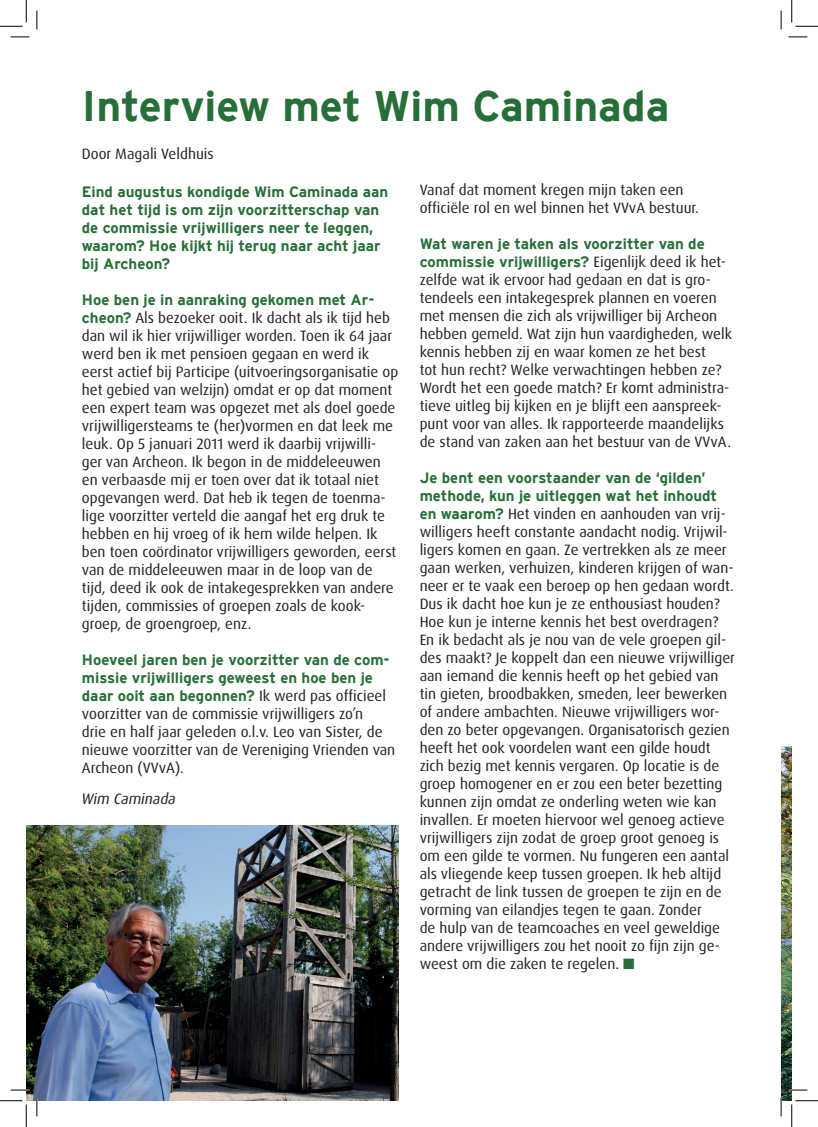
<style>
.page{position:relative;width:818px;height:1127px;background:#fff}
.page>*{position:absolute;margin:0;border:0;box-sizing:border-box;transform-origin:0 0}
.t1{font:700 42.5px "Interstate";color:#276f38}
.t2{font:15px/18px "Dax OT";color:#231f20}
.t3{font:700 15px/18px "Interstate";color:#276f38}
.t4{font:italic 15px "Dax OT";color:#231f20}
.s1{font-family:"Interstate";font-weight:700;color:#276f38}
.s2{color:#276f38}
</style>
<div class="page">
<img style="left:26px;top:825px;width:372px;height:275px">
<img style="left:782px;top:746px;width:10px;height:354px">
<svg style="left:11px;top:36px;width:18px;height:2px"></svg>
<svg style="left:788px;top:36px;width:19px;height:2px"></svg>
<svg style="left:11px;top:1088px;width:18px;height:2px"></svg>
<svg style="left:788px;top:1088px;width:19px;height:2px"></svg>
<svg style="left:36px;top:11px;width:2px;height:18px"></svg>
<svg style="left:36px;top:1097px;width:2px;height:18px"></svg>
<svg style="left:780px;top:11px;width:2px;height:18px"></svg>
<svg style="left:780px;top:1097px;width:2px;height:18px"></svg>
<svg style="left:0;top:0;width:27px;height:27px"></svg>
<svg style="left:0;top:1100px;width:27px;height:26px"></svg>
<svg style="left:791px;top:0;width:27px;height:27px"></svg>
<svg style="left:791px;top:1100px;width:27px;height:26px"></svg>
<p class="t1" style="left:82px;top:82px;width:589px">Interview met Wim Caminada</p>
<p class="t2" style="left:82px;top:145px;width:133px">Door Magali Veldhuis</p>
<p class="t3" style="left:82px;top:182px;width:308px">Eind augustus kondigde Wim Caminada aan dat het tijd is om zijn voorzitterschap van de commissie vrijwilligers neer te leggen, waarom? Hoe kijkt hij terug naar acht jaar bij Archeon?</p>
<p class="t2" style="left:82px;top:290px;width:318px"><span class="s1">Hoe ben je in aanraking gekomen met Ar&shy;cheon?</span> Als bezoeker ooit. Ik dacht als ik tijd heb dan wil ik hier vrijwilliger worden. Toen ik 64 jaar werd ben ik met pensioen gegaan en werd ik eerst actief bij Participe (uitvoeringsorganisatie op het gebied van welzijn) omdat er op dat moment een expert team was opgezet met als doel goede vrijwilligersteams te (her)vormen en dat leek me leuk. Op 5 januari 2011 werd ik daarbij vrijwilli&shy;ger van Archeon. Ik begon in de middeleeuwen en verbaasde mij er toen over dat ik totaal niet opgevangen werd. Dat heb ik tegen de toenma&shy;lige voorzitter verteld die aangaf het erg druk te hebben en hij vroeg of ik hem wilde helpen. Ik ben toen coördinator vrijwilligers geworden, eerst van de middeleeuwen maar in de loop van de tijd, deed ik ook de intakegesprekken van andere tijden, commissies of groepen zoals de kook&shy;groep, de groengroep, enz.</p>
<p class="t2" style="left:82px;top:650px;width:315px"><span class="s1">Hoeveel jaren ben je voorzitter van de com&shy;missie vrijwilligers geweest en hoe ben je daar ooit aan begonnen?</span> Ik werd pas officieel voorzitter van de commissie vrijwilligers zo’n<br>drie en half jaar geleden o.l.v. Leo van Sister, de nieuwe voorzitter van de Vereniging Vrienden van Archeon (VVvA).</p>
<p class="t2" style="left:420px;top:180px;width:265px">Vanaf dat moment kregen mijn taken een</p>
<p class="t2" style="left:420px;top:198px;width:281px">officiële rol en wel binnen het VVvA bestuur.</p>
<p class="t2" style="left:420px;top:234px;width:314px"><span class="s1">Wat waren je taken als voorzitter van de commissie vrijwilligers?</span> Eigenlijk deed ik het&shy;zelfde wat ik ervoor had gedaan en dat is gro&shy;tendeels een intakegesprek plannen en voeren met mensen die zich als vrijwilliger bij Archeon hebben gemeld. Wat zijn hun vaardigheden, welk kennis hebben zij en waar komen ze het best<br>tot hun recht? Welke verwachtingen hebben ze?<br>Wordt het een goede match? Er komt administra&shy;tieve uitleg bij kijken en je blijft een aanspreek&shy;punt voor van alles. Ik rapporteerde maandelijks de stand van zaken aan het bestuur van de VVvA.</p>
<p class="t2" style="left:420px;top:468px;width:317px"><span class="s1">Je bent een voorstaander van de ‘gilden’ methode, kun je uitleggen wat het inhoudt en waarom?</span> Het vinden en aanhouden van vrij&shy;willigers heeft constante aandacht nodig. Vrijwil&shy;ligers komen en gaan. Ze vertrekken als ze meer gaan werken, verhuizen, kinderen krijgen of wan&shy;neer er te vaak een beroep op hen gedaan wordt.<br>Dus ik dacht hoe kun je ze enthousiast houden?<br>Hoe kun je interne kennis het best overdragen?<br>En ik bedacht als je nou van de vele groepen gil&shy;des maakt? Je koppelt dan een nieuwe vrijwilliger aan iemand die kennis heeft op het gebied van tin gieten, broodbakken, smeden, leer bewerken of andere ambachten. Nieuwe vrijwilligers wor&shy;den zo beter opgevangen. Organisatorisch gezien heeft het ook voordelen want een gilde houdt zich bezig met kennis vergaren. Op locatie is de groep homogener en er zou een beter bezetting kunnen zijn omdat ze onderling weten wie kan invallen. Er moeten hiervoor wel genoeg actieve vrijwilligers zijn zodat de groep groot genoeg is om een gilde te vormen. Nu fungeren een aantal als vliegende keep tussen groepen. Ik heb altijd getracht de link tussen de groepen te zijn en de vorming van eilandjes tegen te gaan. Zonder<br>de hulp van de teamcoaches en veel geweldige andere vrijwilligers zou het nooit zo fijn zijn ge&shy;weest om die zaken te regelen. <span class="s2">■</span></p>
<p class="t4" style="left:81px;top:789px;width:99px">Wim Caminada</p>
</div>
